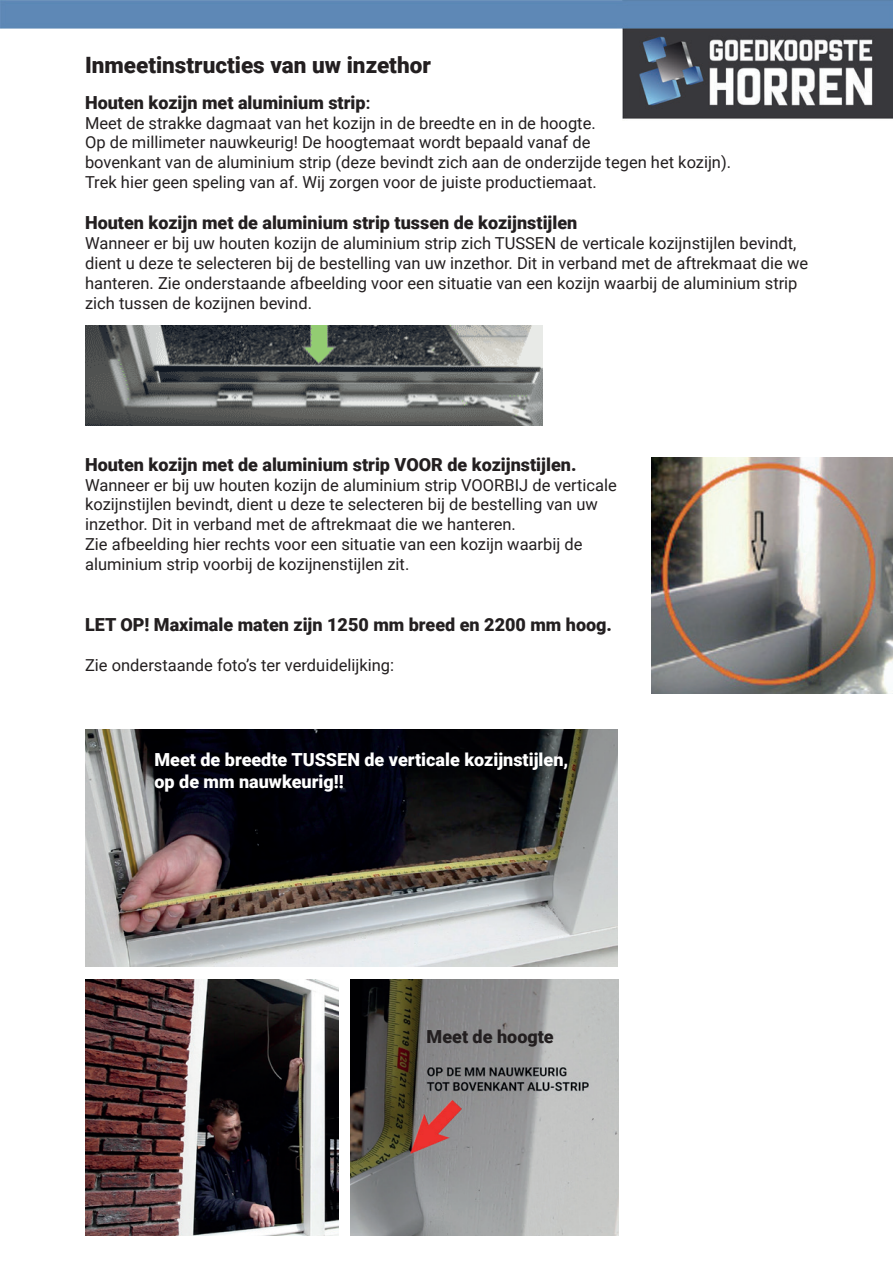
<style>
.page{position:relative;width:893px;height:1263px;background:#fff}
.page>*{position:absolute;margin:0;border:0;box-sizing:border-box;transform-origin:0 0}
.t1{font:900 22.5px "Roboto";color:#231f20}
.t2{font:900 18px "Roboto";color:#231f20}
.t3{font:900 18px/21.6px "Roboto";color:#fff}
.t4{font:16.5px/19.8px "Roboto";color:#231f20}
.s1{font-weight:700;font-size:16.5px}
</style>
<div class="page">
<img style="left:0;top:0;width:893px;height:1236px">
<img style="left:85px;top:729px;width:533px;height:237px">
<img style="left:651px;top:458px;width:242px;height:235px">
<img style="left:85px;top:979px;width:254px;height:256px">
<img style="left:350px;top:979px;width:268px;height:256px">
<img style="left:85px;top:325px;width:458px;height:101px">
<h1 class="t1" style="left:85px;top:49px;width:347px">Inmeetinstructies van uw inzethor</h1>
<p class="t2" style="left:85px;top:90px;width:287px">Houten kozijn met aluminium strip<span class="s1">:</span></p>
<p class="t4" style="left:85px;top:112px;width:648px">Meet de strakke dagmaat van het kozijn in de breedte en in de hoogte.<br>Op de millimeter nauwkeurig! De hoogtemaat wordt bepaald vanaf de<br>bovenkant van de aluminium strip (deze bevindt zich aan de onderzijde tegen het kozijn).<br>Trek hier geen speling van af. Wij zorgen voor de juiste productiemaat.</p>
<p class="t2" style="left:85px;top:210px;width:494px">Houten kozijn met de aluminium strip tussen de kozijnstijlen</p>
<p class="t4" style="left:85px;top:233px;width:725px">Wanneer er bij uw houten kozijn de aluminium strip zich TUSSEN de verticale kozijnstijlen bevindt, dient u deze te selecteren bij de bestelling van uw inzethor. Dit in verband met de aftrekmaat die we hanteren. Zie onderstaande afbeelding voor een situatie van een kozijn waarbij de aluminium strip zich tussen de kozijnen bevind.</p>
<p class="t2" style="left:85px;top:452px;width:493px">Houten kozijn met de aluminium strip VOOR de kozijnstijlen.</p>
<p class="t4" style="left:85px;top:474px;width:533px">Wanneer er bij uw houten kozijn de aluminium strip VOORBIJ de verticale kozijnstijlen bevindt, dient u deze te selecteren bij de bestelling van uw inzethor. Dit in verband met de aftrekmaat die we hanteren.<br>Zie afbeelding hier rechts voor een situatie van een kozijn waarbij de aluminium strip voorbij de kozijnenstijlen zit.</p>
<p class="t2" style="left:85px;top:612px;width:529px">LET OP! Maximale maten zijn 1250 mm breed en 2200 mm hoog.</p>
<p class="t4" style="left:85px;top:654px;width:311px">Zie onderstaande foto’s ter verduidelijking:</p>
<p class="t3" style="left:154px;top:748px;width:415px">Meet de breedte TUSSEN de verticale kozijnstijlen, op de mm nauwkeurig!!</p>
<p class="t2" style="left:427px;top:1023px;width:129px">Meet de hoogte</p>
</div>
